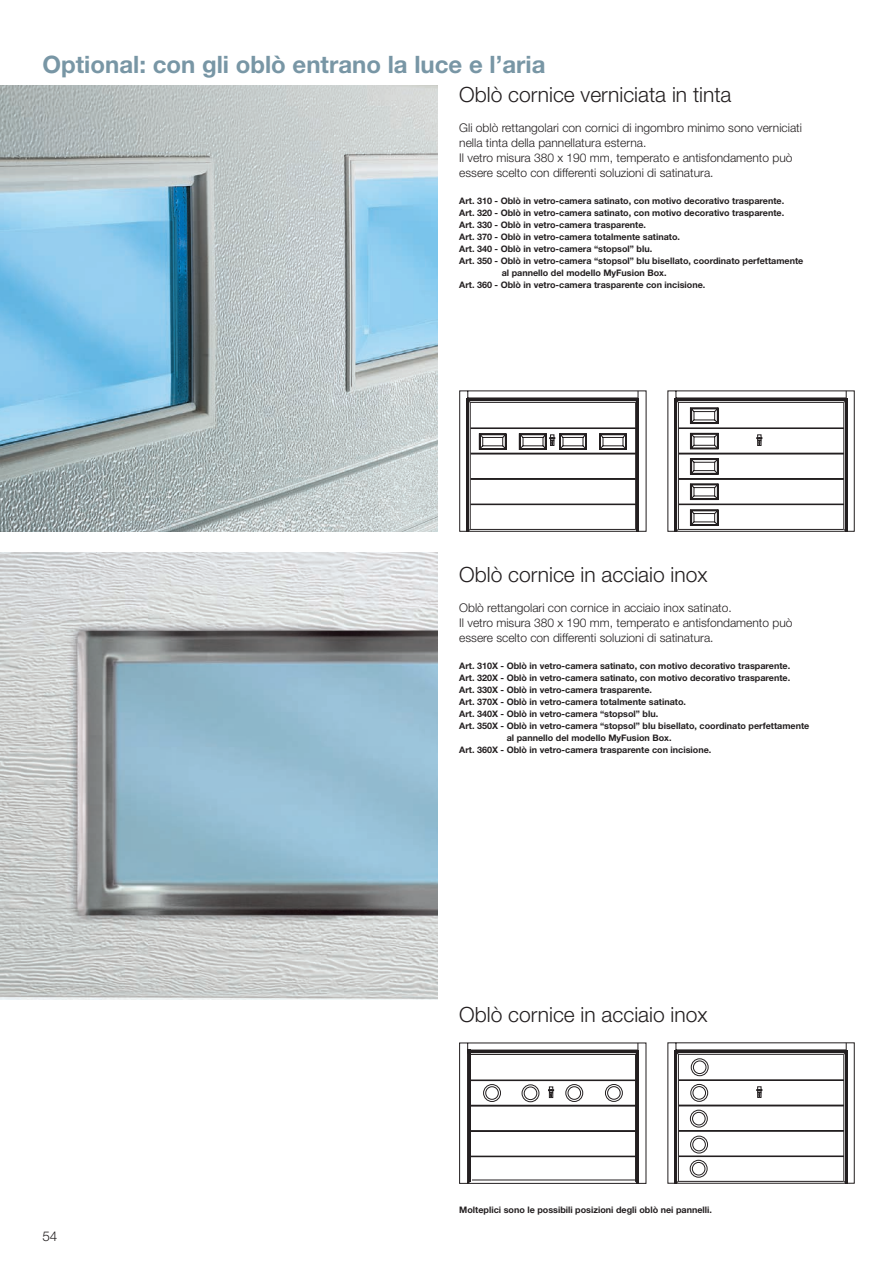
<style>
.page{position:relative;width:893px;height:1263px;background:#fff}
.page>*{position:absolute;margin:0;border:0;box-sizing:border-box;transform-origin:0 0}
.t1{font:700 24px "Helvetica Neue";color:#7896a5}
.t2{font:300 21px "Helvetica Neue";color:#231f20}
.t3{font:300 13.5px "Helvetica Neue";color:#231f20}
.t4{font:300 12px/15px "Helvetica Neue";color:#231f20}
.t5{font:700 9px "Helvetica Neue";color:#231f20}
</style>
<div class="page">
<img style="left:0;top:85px;width:438px;height:446px">
<img style="left:0;top:553px;width:438px;height:446px">
<svg style="left:459px;top:390px;width:188px;height:142px"></svg>
<svg style="left:667px;top:390px;width:188px;height:142px"></svg>
<svg style="left:459px;top:1042px;width:187px;height:142px"></svg>
<div style="left:483px;top:1084px;width:18px;height:17px;border:1px solid #231f20;border-radius:50%"></div>
<div style="left:486px;top:1087px;width:12px;height:12px;border:1px solid #231f20;border-radius:50%"></div>
<div style="left:522px;top:1085px;width:17px;height:17px;border:1px solid #231f20;border-radius:50%"></div>
<div style="left:524px;top:1087px;width:13px;height:13px;border:1px solid #231f20;border-radius:50%"></div>
<div style="left:566px;top:1084px;width:17px;height:17px;border:1px solid #231f20;border-radius:50%"></div>
<div style="left:568px;top:1087px;width:13px;height:12px;border:1px solid #231f20;border-radius:50%"></div>
<div style="left:605px;top:1084px;width:17px;height:17px;border:1px solid #231f20;border-radius:50%"></div>
<div style="left:607px;top:1086px;width:13px;height:13px;border:1px solid #231f20;border-radius:50%"></div>
<svg style="left:667px;top:1042px;width:188px;height:142px"></svg>
<div style="left:691px;top:1084px;width:17px;height:17px;border:1px solid #231f20;border-radius:50%"></div>
<div style="left:693px;top:1086px;width:13px;height:13px;border:1px solid #231f20;border-radius:50%"></div>
<div style="left:691px;top:1059px;width:17px;height:17px;border:1px solid #231f20;border-radius:50%"></div>
<div style="left:693px;top:1061px;width:13px;height:13px;border:1px solid #231f20;border-radius:50%"></div>
<div style="left:690px;top:1110px;width:17px;height:17px;border:1px solid #231f20;border-radius:50%"></div>
<div style="left:692px;top:1112px;width:13px;height:13px;border:1px solid #231f20;border-radius:50%"></div>
<div style="left:690px;top:1136px;width:18px;height:17px;border:1px solid #231f20;border-radius:50%"></div>
<div style="left:693px;top:1138px;width:12px;height:13px;border:1px solid #231f20;border-radius:50%"></div>
<div style="left:690px;top:1160px;width:17px;height:17px;border:1px solid #231f20;border-radius:50%"></div>
<div style="left:692px;top:1162px;width:13px;height:13px;border:1px solid #231f20;border-radius:50%"></div>
<p class="t1" style="left:43px;top:49px;width:504px">Optional: con gli oblò entrano la luce e l’aria</p>
<p class="t2" style="left:459px;top:81px;width:274px">Oblò cornice verniciata in tinta</p>
<p class="t4" style="left:459px;top:120px;width:344px">Gli oblò rettangolari con cornici di ingombro minimo sono verniciati nella tinta della pannellatura esterna.</p>
<p class="t4" style="left:459px;top:150px;width:335px">Il vetro misura 380 x 190 mm, temperato e antisfondamento può essere scelto con differenti soluzioni di satinatura.</p>
<p class="t5" style="left:459px;top:195px;width:327px">Art. 310 - Oblò in vetro-camera satinato, con motivo decorativo trasparente.</p>
<p class="t5" style="left:459px;top:207px;width:327px">Art. 320 - Oblò in vetro-camera satinato, con motivo decorativo trasparente.</p>
<p class="t5" style="left:459px;top:219px;width:188px">Art. 330 - Oblò in vetro-camera trasparente.</p>
<p class="t5" style="left:459px;top:231px;width:222px">Art. 370 - Oblò in vetro-camera totalmente satinato.</p>
<p class="t5" style="left:459px;top:243px;width:194px">Art. 340 - Oblò in vetro-camera “stopsol” blu.</p>
<p class="t5" style="left:459px;top:255px;width:346px">Art. 350 - Oblò in vetro-camera “stopsol” blu bisellato, coordinato perfettamente</p>
<p class="t5" style="left:502px;top:267px;width:166px">al pannello del modello MyFusion Box.</p>
<p class="t5" style="left:459px;top:279px;width:248px">Art. 360 - Oblò in vetro-camera trasparente con incisione.</p>
<p class="t2" style="left:459px;top:561px;width:250px">Oblò cornice in acciaio inox</p>
<p class="t4" style="left:459px;top:600px;width:274px">Oblò rettangolari con cornice in acciaio inox satinato.</p>
<p class="t4" style="left:459px;top:615px;width:335px">Il vetro misura 380 x 190 mm, temperato e antisfondamento può essere scelto con differenti soluzioni di satinatura.</p>
<p class="t5" style="left:459px;top:660px;width:333px">Art. 310X - Oblò in vetro-camera satinato, con motivo decorativo trasparente.</p>
<p class="t5" style="left:459px;top:672px;width:333px">Art. 320X - Oblò in vetro-camera satinato, con motivo decorativo trasparente.</p>
<p class="t5" style="left:459px;top:684px;width:194px">Art. 330X - Oblò in vetro-camera trasparente.</p>
<p class="t5" style="left:459px;top:696px;width:228px">Art. 370X - Oblò in vetro-camera totalmente satinato.</p>
<p class="t5" style="left:459px;top:708px;width:200px">Art. 340X - Oblò in vetro-camera “stopsol” blu.</p>
<p class="t5" style="left:459px;top:720px;width:352px">Art. 350X - Oblò in vetro-camera “stopsol” blu bisellato, coordinato perfettamente</p>
<p class="t5" style="left:507px;top:732px;width:166px">al pannello del modello MyFusion Box.</p>
<p class="t5" style="left:459px;top:744px;width:254px">Art. 360X - Oblò in vetro-camera trasparente con incisione.</p>
<p class="t2" style="left:459px;top:1002px;width:250px">Oblò cornice in acciaio inox</p>
<h3 class="t3" style="left:43px;top:1228px;width:16px">54</h3>
<p class="t5" style="left:459px;top:1204px;width:254px">Molteplici sono le possibili posizioni degli oblò nei pannelli.</p>
</div>
